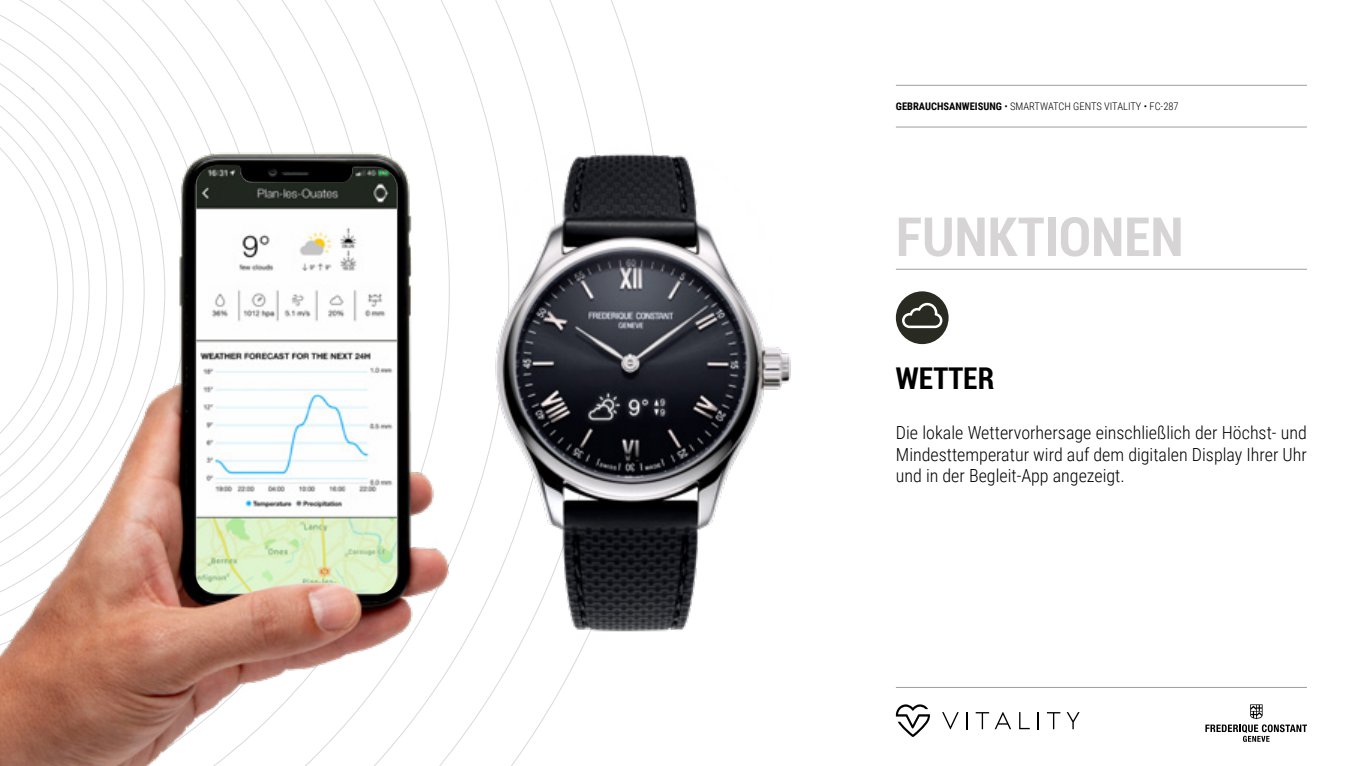
<style>
.page{position:relative;width:1361px;height:766px;background:#fff}
.page>*{position:absolute;margin:0;border:0;box-sizing:border-box;transform-origin:0 0}
.t1{font:700 condensed 54px "Roboto";color:#d6d4d5}
.t2{font:700 condensed 30px "Roboto";color:#000}
.t3{font:300 18px/21.6px "Roboto Condensed";color:#000;text-align:justify}
.t4{font:300 10.5px "Roboto Condensed";color:#000}
.s1{font-weight:700}
</style>
<div class="page">
<hr style="left:896px;top:269px;width:411px;height:1px;background:#9d9d9c">
<svg style="left:1205px;top:704px;width:102px;height:37px"></svg>
<hr style="left:896px;top:687px;width:411px;height:1px;background:#9d9d9c">
<svg style="left:942px;top:712px;width:16px;height:17px"></svg>
<svg style="left:966px;top:712px;width:2px;height:17px"></svg>
<svg style="left:975px;top:712px;width:36px;height:17px"></svg>
<svg style="left:1019px;top:712px;width:10px;height:17px"></svg>
<svg style="left:1037px;top:712px;width:2px;height:17px"></svg>
<svg style="left:1047px;top:712px;width:13px;height:17px"></svg>
<svg style="left:1066px;top:712px;width:13px;height:17px"></svg>
<svg style="left:896px;top:704px;width:34px;height:32px"></svg>
<hr style="left:896px;top:127px;width:411px;height:1px;background:#9d9d9c">
<hr style="left:896px;top:85px;width:411px;height:1px;background:#9d9d9c">
<img style="left:472px;top:97px;width:319px;height:590px">
<img style="left:0;top:0;width:472px;height:765px">
<img style="left:196px;top:166px;width:202px;height:427px">
<div style="left:896px;top:291px;width:52px;height:53px;background:#292b23;border-radius:50%"></div>
<svg style="left:902px;top:303px;width:40px;height:25px"></svg>
<p class="t4" style="left:896px;top:99px;width:284px"><span class="s1">GEBRAUCHSANWEISUNG</span> • SMARTWATCH GENTS VITALITY • FC-287</p>
<h1 class="t1" style="left:896px;top:199px;width:289px">FUNKTIONEN</h1>
<h2 class="t2" style="left:896px;top:357px;width:100px">WETTER</h2>
<p class="t3" style="left:896px;top:421px;width:412px">Die lokale Wettervorhersage einschließlich der Höchst- und Mindesttemperatur wird auf dem digitalen Display Ihrer Uhr und in der Begleit-App angezeigt.</p>
</div>
